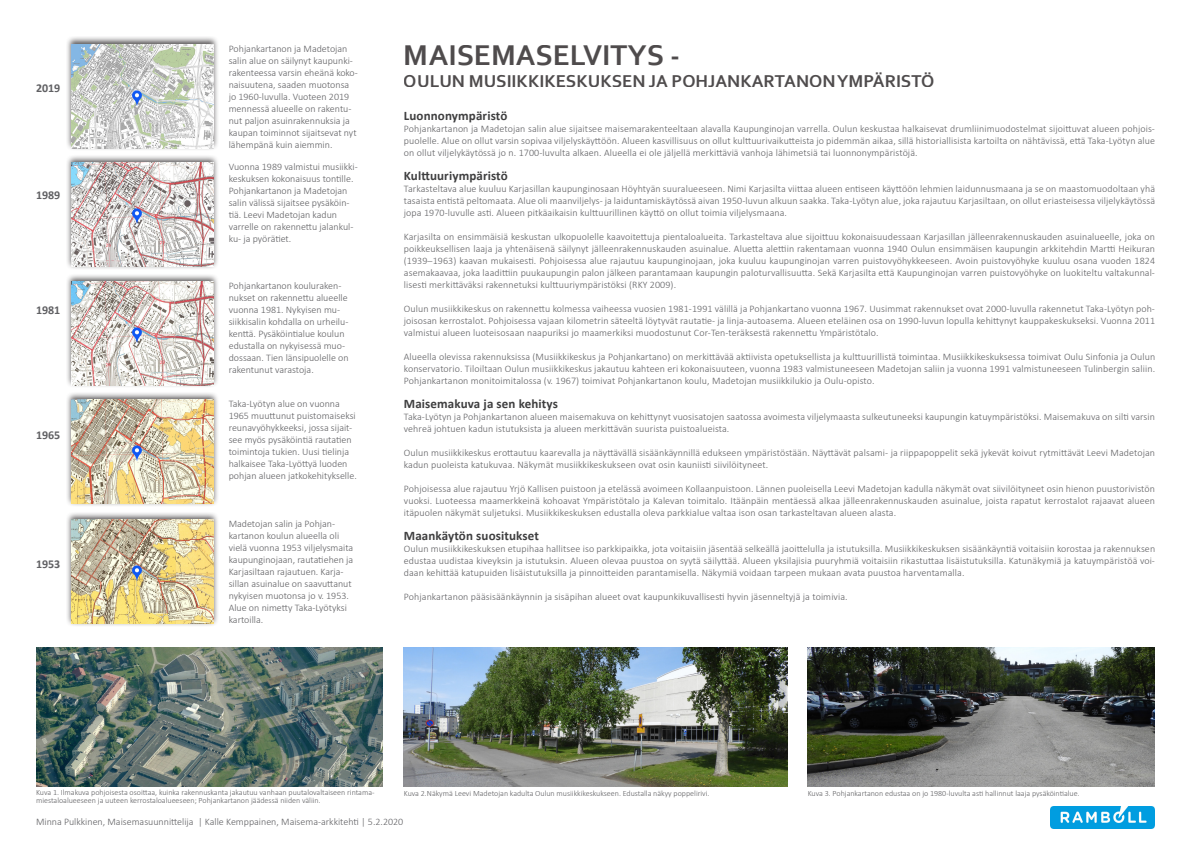
<style>
.page{position:relative;width:1191px;height:842px;background:#fff}
.page>*{position:absolute;margin:0;border:0;box-sizing:border-box;transform-origin:0 0}
.t1{font:700 30px "Corbel";color:#231f20}
.t2{font:700 18px "Corbel";color:#231f20}
.Paragraph_Style_2{font:700 13px "Calibri";letter-spacing:.01em;color:#3e3e3f}
.Paragraph_Style_1{font:700 12px "Calibri";color:#606063}
.Paragraph_Style_1-2{font:300 10px/12px "Calibri";color:#606063}
.Paragraph_Style_2-2{font:300 10px/12px "Calibri";letter-spacing:.01em;color:#606063;text-align:justify}
.Paragraph_Style_4{font:300 8px/8px "Calibri";color:#606063}
</style>
<div class="page">
<img style="left:1050px;top:806px;width:105px;height:22px">
<div style="left:66px;top:511px;width:153px;height:116px;background:#231f20;opacity:.75"></div>
<img style="left:72px;top:519px;width:141px;height:104px">
<div style="left:66px;top:392px;width:153px;height:115px;background:#231f20;opacity:.75"></div>
<img style="left:72px;top:400px;width:141px;height:104px">
<div style="left:66px;top:273px;width:153px;height:115px;background:#231f20;opacity:.75"></div>
<img style="left:72px;top:281px;width:141px;height:104px">
<div style="left:66px;top:155px;width:153px;height:115px;background:#231f20;opacity:.75"></div>
<img style="left:72px;top:163px;width:141px;height:104px">
<div style="left:66px;top:36px;width:153px;height:115px;background:#231f20;opacity:.75"></div>
<img style="left:72px;top:44px;width:141px;height:104px">
<img style="left:36px;top:647px;width:347px;height:140px">
<img style="left:404px;top:647px;width:383px;height:140px">
<img style="left:807px;top:647px;width:348px;height:140px">
<p class="Paragraph_Style_1" style="left:36px;top:80px;width:26px">2019</p>
<p class="Paragraph_Style_1" style="left:36px;top:187px;width:26px">1989</p>
<p class="Paragraph_Style_1" style="left:36px;top:302px;width:26px">1981</p>
<p class="Paragraph_Style_1" style="left:36px;top:426px;width:26px">1965</p>
<p class="Paragraph_Style_1" style="left:36px;top:556px;width:26px">1953</p>
<p class="Paragraph_Style_1-2" style="left:229px;top:42px;width:131px">Pohjankartanon ja Madetojan salin alue on säilynyt kaupunki&shy;rakenteessa varsin eheänä koko&shy;naisuutena, saaden muotonsa jo 1960-luvulla. Vuoteen 2019 mennessä alueelle on rakentu&shy;nut paljon asuinrakennuksia ja kaupan toiminnot sijaitsevat nyt lähempänä kuin aiemmin.</p>
<p class="Paragraph_Style_1-2" style="left:229px;top:161px;width:131px">Vuonna 1989 valmistui musiikki&shy;keskuksen kokonaisuus tontille.<br>Pohjankartanon ja Madetojan salin välissä sijaitsee pysäköin&shy;tiä. Leevi Madetojan kadun varrelle on rakennettu jalankul&shy;ku- ja pyörätiet.</p>
<p class="Paragraph_Style_1-2" style="left:229px;top:279px;width:121px">Pohjankartanon kouluraken&shy;nukset on rakennettu alueelle vuonna 1981. Nykyisen mu&shy;siikkisalin kohdalla on urheilu&shy;kenttä. Pysäköintialue koulun edustalla on nykyisessä muo&shy;dossaan. Tien länsipuolelle on rakentunut varastoja.</p>
<p class="Paragraph_Style_1-2" style="left:229px;top:398px;width:130px">Taka-Lyötyn alue on vuonna<br>1965 muuttunut puistomaiseksi reunavyöhykkeeksi, jossa sijait&shy;see myös pysäköintiä rautatien toimintoja tukien. Uusi tielinja halkaisee Taka-Lyöttyä luoden pohjan alueen jatkokehitykselle.</p>
<p class="Paragraph_Style_1-2" style="left:229px;top:517px;width:126px">Madetojan salin ja Pohjan&shy;kartanon koulun alueella oli vielä vuonna 1953 viljelysmaita kaupunginojaan, rautatiehen ja<br>Karjasiltaan rajautuen. Karja&shy;sillan asuinalue on saavuttanut nykyisen muotonsa jo v. 1953.<br>Alue on nimetty Taka-Lyötyksi kartoilla.</p>
<h1 class="t1" style="left:404px;top:37px;width:278px">MAISEMASELVITYS -</h1>
<h2 class="t2" style="left:404px;top:70px;width:532px">OULUN MUSIIKKIKESKUKSEN JA POHJANKARTANON YMPÄRISTÖ</h2>
<p class="Paragraph_Style_2" style="left:404px;top:106px;width:105px">Luonnonympäristö</p>
<p class="Paragraph_Style_2-2" style="left:404px;top:122px;width:753px">Pohjankartanon ja Madetojan salin alue sijaitsee maisemarakenteeltaan alavalla Kaupunginojan varrella. Oulun keskustaa halkaisevat drumliinimuodostelmat sijoittuvat alueen pohjois&shy;puolelle. Alue on ollut varsin sopivaa viljelyskäyttöön. Alueen kasvillisuus on ollut kulttuurivaikutteista jo pidemmän aikaa, sillä historiallisista kartoilta on nähtävissä, että Taka-Lyötyn alue on ollut viljelykäytössä jo n. 1700-luvulta alkaen. Alueella ei ole jäljellä merkittäviä vanhoja lähimetsiä tai luonnonympäristöjä.</p>
<p class="Paragraph_Style_2" style="left:404px;top:166px;width:105px">Kulttuuriympäristö</p>
<p class="Paragraph_Style_1-2" style="left:404px;top:182px;width:753px;text-align:justify">Tarkasteltava alue kuuluu Karjasillan kaupunginosaan Höyhtyän suuralueeseen. Nimi Karjasilta viittaa alueen entiseen käyttöön lehmien laidunnusmaana ja se on maastomuodoltaan yhä tasaista entistä peltomaata. Alue oli maanviljelys- ja laiduntamiskäytössä aivan 1950-luvun alkuun saakka. Taka-Lyötyn alue, joka rajautuu Karjasiltaan, on ollut eriasteisessa viljelykäytössä jopa 1970-luvulle asti. Alueen pitkäaikaisin kulttuurillinen käyttö on ollut toimia viljelysmaana.</p>
<p class="Paragraph_Style_1-2" style="left:404px;top:230px;width:753px;text-align:justify">Karjasilta on ensimmäisiä keskustan ulkopuolelle kaavoitettuja pientaloalueita. Tarkasteltava alue sijoittuu kokonaisuudessaan Karjasillan jälleenrakennuskauden asuinalueelle, joka on poikkeuksellisen laaja ja yhtenäisenä säilynyt jälleenrakennuskauden asuinalue. Aluetta alettiin rakentamaan vuonna 1940 Oulun ensimmäisen kaupungin arkkitehdin Martti Heikuran (1939–1963) kaavan mukaisesti. Pohjoisessa alue rajautuu kaupunginojaan, joka kuuluu kaupunginojan varren puistovyöhykkeeseen. Avoin puistovyöhyke kuuluu osana vuoden 1824 asemakaavaa, joka laadittiin puukaupungin palon jälkeen parantamaan kaupungin paloturvallisuutta. Sekä Karjasilta että Kaupunginojan varren puistovyöhyke on luokiteltu valtakunnal&shy;lisesti merkittäväksi rakennetuksi kulttuuriympäristöksi (RKY 2009).</p>
<p class="Paragraph_Style_2-2" style="left:404px;top:302px;width:752px">Oulun musiikkikeskus on rakennettu kolmessa vaiheessa vuosien 1981-1991 välillä ja Pohjankartano vuonna 1967. Uusimmat rakennukset ovat 2000-luvulla rakennetut Taka-Lyötyn poh&shy;joisosan kerrostalot. Pohjoisessa vajaan kilometrin säteeltä löytyvät rautatie- ja linja-autoasema. Alueen eteläinen osa on 1990-luvun lopulla kehittynyt kauppakeskukseksi. Vuonna 2011 valmistui alueen luoteisosaan naapuriksi jo maamerkiksi muodostunut Cor-Ten-teräksestä rakennettu Ympäristötalo.</p>
<p class="Paragraph_Style_1-2" style="left:404px;top:350px;width:753px;text-align:justify">Alueella olevissa rakennuksissa (Musiikkikeskus ja Pohjankartano) on merkittävää aktiivista opetuksellista ja kulttuurillistä toimintaa. Musiikkikeskuksessa toimivat Oulu Sinfonia ja Oulun konservatorio. Tiloiltaan Oulun musiikkikeskus jakautuu kahteen eri kokonaisuuteen, vuonna 1983 valmistuneeseen Madetojan saliin ja vuonna 1991 valmistuneeseen Tulinbergin saliin.<br>Pohjankartanon monitoimitalossa (v. 1967) toimivat Pohjankartanon koulu, Madetojan musiikkilukio ja Oulu-opisto.</p>
<p class="Paragraph_Style_2" style="left:404px;top:394px;width:156px">Maisemakuva ja sen kehitys</p>
<p class="Paragraph_Style_2-2" style="left:404px;top:410px;width:752px">Taka-Lyötyn ja Pohjankartanon alueen maisemakuva on kehittynyt vuosisatojen saatossa avoimesta viljelymaasta sulkeutuneeksi kaupungin katuympäristöksi. Maisemakuva on silti varsin vehreä johtuen kadun istutuksista ja alueen merkittävän suurista puistoalueista.</p>
<p class="Paragraph_Style_1-2" style="left:404px;top:446px;width:753px">Oulun musiikkikeskus erottautuu kaarevalla ja näyttävällä sisäänkäynnillä edukseen ympäristöstään. Näyttävät palsami- ja riippapoppelit sekä jykevät koivut rytmittävät Leevi Madetojan kadun puoleista katukuvaa. Näkymät musiikkikeskukseen ovat osin kauniisti siivilöityneet.</p>
<p class="Paragraph_Style_1-2" style="left:404px;top:482px;width:752px;text-align:justify">Pohjoisessa alue rajautuu Yrjö Kallisen puistoon ja etelässä avoimeen Kollaanpuistoon. Lännen puoleisella Leevi Madetojan kadulla näkymät ovat siivilöityneet osin hienon puustorivistön vuoksi. Luoteessa maamerkkeinä kohoavat Ympäristötalo ja Kalevan toimitalo. Itäänpäin mentäessä alkaa jälleenrakennuskauden asuinalue, joista rapatut kerrostalot rajaavat alueen itäpuolen näkymät suljetuksi. Musiikkikeskuksen edustalla oleva parkkialue valtaa ison osan tarkasteltavan alueen alasta.</p>
<p class="Paragraph_Style_2" style="left:404px;top:526px;width:137px">Maankäytön suositukset</p>
<p class="Paragraph_Style_1-2" style="left:404px;top:542px;width:753px;text-align:justify">Oulun musiikkikeskuksen etupihaa hallitsee iso parkkipaikka, jota voitaisiin jäsentää selkeällä jaoittelulla ja istutuksilla. Musiikkikeskuksen sisäänkäyntiä voitaisiin korostaa ja rakennuksen edustaa uudistaa kiveyksin ja istutuksin. Alueen olevaa puustoa on syytä säilyttää. Alueen yksilajisia puuryhmiä voitaisiin rikastuttaa lisäistutuksilla. Katunäkymiä ja katuympäristöä voi&shy;daan kehittää katupuiden lisäistutuksilla ja pinnoitteiden parantamisella. Näkymiä voidaan tarpeen mukaan avata puustoa harventamalla.</p>
<p class="Paragraph_Style_1-2" style="left:404px;top:590px;width:445px">Pohjankartanon pääsisäänkäynnin ja sisäpihan alueet ovat kaupunkikuvallisesti hyvin jäsenneltyjä ja toimivia.</p>
<p class="Paragraph_Style_4" style="left:36px;top:789px;width:340px">Kuva 1. Ilmakuva pohjoisesta osoittaa, kuinka rakennuskanta jakautuu vanhaan puutalovaltaiseen rintama&shy;miestaloalueeseen ja uuteen kerrostaloalueeseen; Pohjankartanon jäädessä niiden väliin.</p>
<p class="Paragraph_Style_4" style="left:404px;top:789px;width:307px">Kuva 2.Näkymä Leevi Madetojan kadulta Oulun musiikkikeskukseen. Edustalla näkyy poppelirivi.</p>
<p class="Paragraph_Style_4" style="left:807px;top:789px;width:273px">Kuva 3. Pohjankartanon edustaa on jo 1980-luvulta asti hallinnut laaja pysäköintialue.</p>
<p class="Paragraph_Style_1-2" style="left:36px;top:815px;width:369px">Minna Pulkkinen, Maisemasuunnittelija | Kalle Kemppainen, Maisema-arkkitehti | 5.2.2020</p>
</div>
